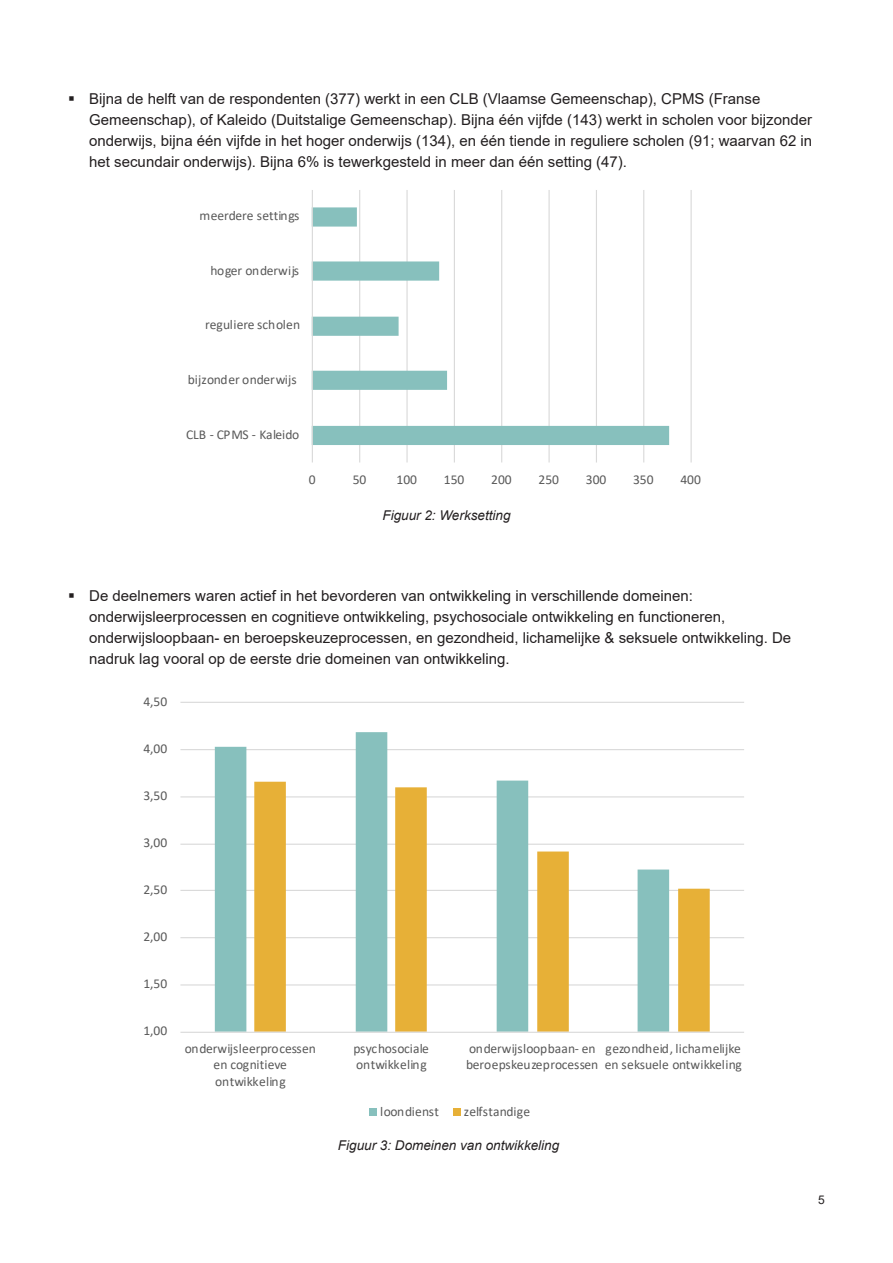
<style>
.page{position:relative;width:893px;height:1263px;background:#fff}
.page>*{position:absolute;margin:0;border:0;box-sizing:border-box;transform-origin:0 0}
.t1{font:15px/21px "Arial";color:#231f20}
.t2{font:13.5px/16.5px "Calibri";color:#595959}
.onderschrift{font:italic 13.5px "Arial";color:#231f20}
.t3{font:13.5px "Calibri";letter-spacing:-.02em;color:#595959}
.t4{font:13.5px "Calibri";letter-spacing:.02em;color:#595959}
.t5{font:12px "Arial";color:#231f20}
</style>
<div class="page">
<svg style="left:311px;top:190px;width:381px;height:273px"></svg>
<hr style="left:180px;top:984px;width:564px;height:1px;background:#d9d9d9">
<hr style="left:180px;top:937px;width:564px;height:1px;background:#d9d9d9">
<hr style="left:180px;top:890px;width:564px;height:1px;background:#d9d9d9">
<hr style="left:180px;top:844px;width:564px;height:1px;background:#d9d9d9">
<hr style="left:180px;top:796px;width:564px;height:1px;background:#d9d9d9">
<hr style="left:180px;top:749px;width:564px;height:1px;background:#d9d9d9">
<hr style="left:180px;top:702px;width:564px;height:1px;background:#d9d9d9">
<svg style="left:215px;top:732px;width:314px;height:300px"></svg>
<svg style="left:254px;top:782px;width:456px;height:250px"></svg>
<hr style="left:180px;top:1032px;width:564px;height:1px;background:#d9d9d9">
<div style="left:369px;top:1108px;width:8px;height:8px;background:#87c0bd"></div>
<div style="left:453px;top:1108px;width:8px;height:8px;background:#e7b037"></div>
<p class="t1" style="left:89px;top:89px;width:724px">Bijna de helft van de respondenten (377) werkt in een CLB (Vlaamse Gemeenschap), CPMS (Franse Gemeenschap), of Kaleido (Duitstalige Gemeenschap). Bijna één vijfde (143) werkt in scholen voor bijzonder onderwijs, bijna één vijfde in het hoger onderwijs (134), en één tiende in reguliere scholen (91; waarvan 62 in het secundair onderwijs). Bijna 6% is tewerkgesteld in meer dan één setting (47).</p>
<p class="t2" style="left:199px;top:207px;width:101px">meerdere settings</p>
<p class="t2" style="left:210px;top:262px;width:90px">hoger onderwijs</p>
<p class="t2" style="left:205px;top:316px;width:97px">reguliere scholen</p>
<p class="t2" style="left:188px;top:371px;width:110px">bijzonder onderwijs</p>
<p class="t3" style="left:186px;top:425px;width:115px">CLB - CPMS - Kaleido</p>
<p class="t2" style="left:309px;top:470px;width:8px">0</p>
<p class="t2" style="left:353px;top:470px;width:15px">50</p>
<p class="t2" style="left:397px;top:470px;width:22px">100</p>
<p class="t2" style="left:444px;top:470px;width:22px">150</p>
<p class="t2" style="left:491px;top:470px;width:22px">200</p>
<p class="t2" style="left:539px;top:470px;width:22px">250</p>
<p class="t2" style="left:586px;top:470px;width:22px">300</p>
<p class="t2" style="left:633px;top:470px;width:22px">350</p>
<p class="t2" style="left:680px;top:470px;width:22px">400</p>
<p class="onderschrift" style="left:382px;top:507px;width:130px">Figuur 2: Werksetting</p>
<p class="t1" style="left:89px;top:585px;width:703px">De deelnemers waren actief in het bevorderen van ontwikkeling in verschillende domeinen: onderwijsleerprocessen en cognitieve ontwikkeling, psychosociale ontwikkeling en functioneren, onderwijsloopbaan- en beroepskeuzeprocessen, en gezondheid, lichamelijke &amp; seksuele ontwikkeling. De nadruk lag vooral op de eerste drie domeinen van ontwikkeling.</p>
<p class="t2" style="left:143px;top:693px;width:25px">4,50</p>
<p class="t2" style="left:143px;top:740px;width:25px">4,00</p>
<p class="t2" style="left:143px;top:787px;width:25px">3,50</p>
<p class="t2" style="left:143px;top:834px;width:25px">3,00</p>
<p class="t2" style="left:143px;top:881px;width:25px">2,50</p>
<p class="t2" style="left:143px;top:928px;width:25px">2,00</p>
<p class="t2" style="left:143px;top:975px;width:25px">1,50</p>
<p class="t2" style="left:143px;top:1022px;width:25px">1,00</p>
<p class="t2" style="left:185px;top:1040px;width:133px;text-align:center">onderwijsleerprocessen en cognitieve ontwikkeling</p>
<p class="t2" style="left:353px;top:1040px;width:77px">psychosociale ontwikkeling</p>
<p class="t2" style="left:466px;top:1040px;width:134px">onderwijsloopbaan- en beroepskeuzeprocessen</p>
<p class="t2" style="left:605px;top:1040px;width:139px">gezondheid, lichamelijke en seksuele ontwikkeling</p>
<p class="t2" style="left:380px;top:1103px;width:60px">loondienst</p>
<p class="t4" style="left:464px;top:1102px;width:68px">zelfstandige</p>
<p class="onderschrift" style="left:338px;top:1136px;width:223px">Figuur 3: Domeinen van ontwikkeling</p>
<p class="t5" style="left:818px;top:1191px;width:8px">5</p>
</div>
